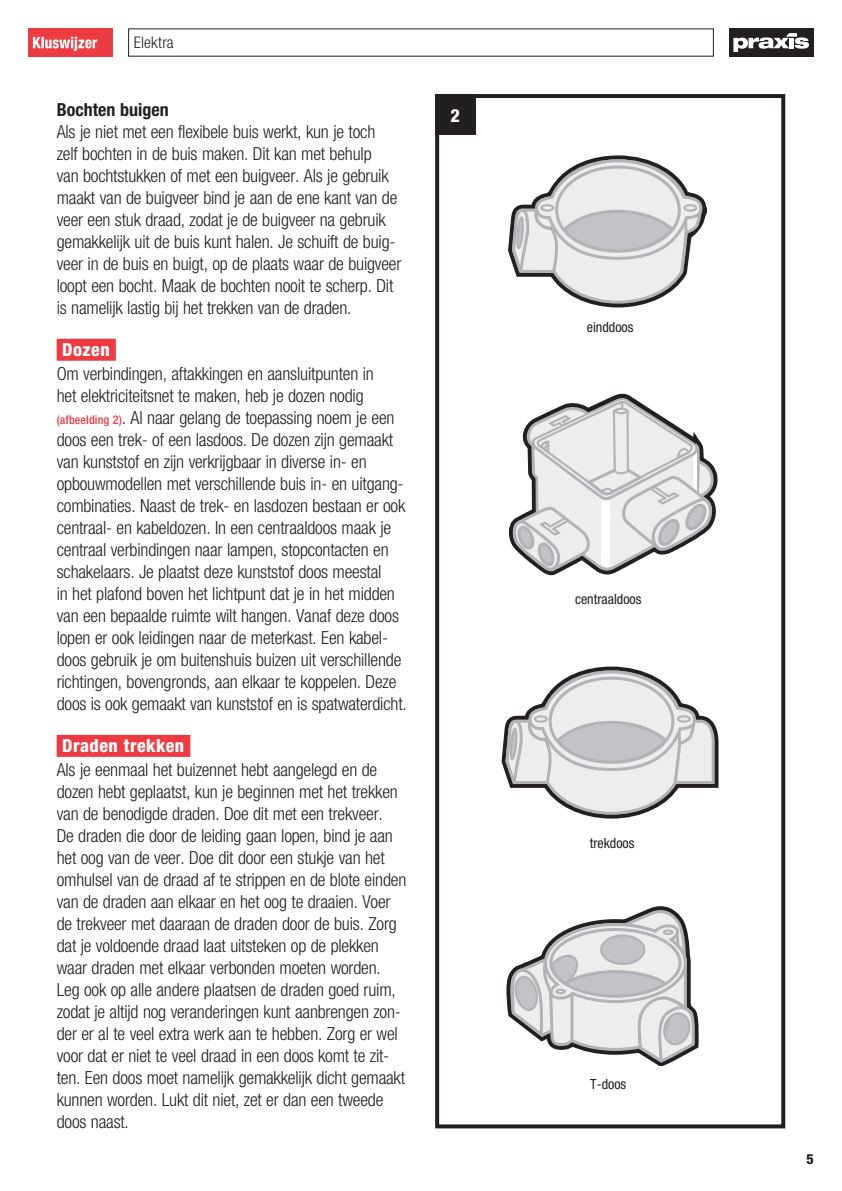
<style>
.page{position:relative;width:842px;height:1191px;background:#fff}
.page>*{position:absolute;margin:0;border:0;box-sizing:border-box;transform-origin:0 0}
.plat{font:300 condensed 18px/22px "Helvetica Neue LT";letter-spacing:-.01em;color:#231f20}
._00-tussenkop-01{font:800 condensed 18px "Helvetica Neue LT";letter-spacing:.025em;color:#fff}
.tussenkop{font:700 condensed 18px "Helvetica Neue LT";color:#231f20}
.Normaal{font:800 condensed 18px "Helvetica Neue LT";color:#fff}
.t1{font:300 condensed 16px "Helvetica Neue LT";letter-spacing:.01em;color:#231f20}
.bijschrift{font:condensed 14px "Helvetica Neue LT";color:#231f20}
.t2{font:800 condensed 14px "Helvetica Neue LT";color:#231f20}
.s1{font-weight:500;font-size:12px;color:#ee3a41}
</style>
<div class="page">
<div style="left:28px;top:28px;width:85px;height:29px;background:#ee3a41"></div>
<svg style="left:33px;top:37px;width:64px;height:14px"></svg>
<div style="left:729px;top:28px;width:85px;height:29px;background:#231f20"></div>
<svg style="left:733px;top:33px;width:76px;height:19px"></svg>
<div style="left:57px;top:339px;width:59px;height:22px;background:#ee3a41"></div>
<div style="left:57px;top:735px;width:133px;height:22px;background:#ee3a41"></div>
<svg style="left:503px;top:682px;width:213px;height:385px"></svg>
<svg style="left:508px;top:241px;width:156px;height:441px"></svg>
<svg style="left:509px;top:155px;width:207px;height:421px"></svg>
<div style="left:541px;top:205px;width:12px;height:5px;background:#ededee;border-radius:50%"></div>
<div style="left:540px;top:204px;width:14px;height:8px;border:2px solid #b2b3b7;border-radius:50%"></div>
<div style="left:684px;top:205px;width:12px;height:5px;background:#ededee;border-radius:50%"></div>
<div style="left:683px;top:204px;width:14px;height:8px;border:2px solid #b2b3b7;border-radius:50%"></div>
<div style="left:435px;top:94px;width:350px;height:1034px;border:4px solid #231f20"></div>
<div style="left:435px;top:94px;width:40px;height:40px;background:#231f20"></div>
<p class="t1" style="left:134px;top:33px;width:41px">Elektra</p>
<p class="tussenkop" style="left:57px;top:99px;width:114px">Bochten buigen</p>
<p class="plat" style="left:57px;top:121px;width:346px">Als je niet met een flexibele buis werkt, kun je toch<br>zelf bochten in de buis maken. Dit kan met behulp<br>van bochtstukken of met een buigveer. Als je gebruik maakt van de buigveer bind je aan de ene kant van de veer een stuk draad, zodat je de buigveer na gebruik gemakkelijk uit de buis kunt halen. Je schuift de buig&shy;veer in de buis en buigt, op de plaats waar de buigveer loopt een bocht. Maak de bochten nooit te scherp. Dit is namelijk lastig bij het trekken van de draden.</p>
<p class="_00-tussenkop-01" style="left:62px;top:338px;width:49px">Dozen</p>
<p class="plat" style="left:57px;top:363px;width:319px">Om verbindingen, aftakkingen en aansluitpunten in</p>
<p class="plat" style="left:57px;top:385px;width:352px">het elektriciteitsnet te maken, heb je dozen nodig <span class="s1">(afbeelding 2)</span>. Al naar gelang de toepassing noem je een doos een trek- of een lasdoos. De dozen zijn gemaakt van kunststof en zijn verkrijgbaar in diverse in- en opbouwmodellen met verschillende buis in- en uitgang&shy;combinaties. Naast de trek- en lasdozen bestaan er ook centraal- en kabeldozen. In een centraaldoos maak je centraal verbindingen naar lampen, stopcontacten en schakelaars. Je plaatst deze kunststof doos meestal<br>in het plafond boven het lichtpunt dat je in het midden van een bepaalde ruimte wilt hangen. Vanaf deze doos lopen er ook leidingen naar de meterkast. Een kabel&shy;doos gebruik je om buitenshuis buizen uit verschillende richtingen, bovengronds, aan elkaar te koppelen. Deze doos is ook gemaakt van kunststof en is spatwaterdicht.</p>
<p class="_00-tussenkop-01" style="left:62px;top:734px;width:124px">Draden trekken</p>
<p class="plat" style="left:57px;top:759px;width:351px">Als je eenmaal het buizennet hebt aangelegd en de dozen hebt geplaatst, kun je beginnen met het trekken van de benodigde draden. Doe dit met een trekveer.<br>De draden die door de leiding gaan lopen, bind je aan het oog van de veer. Doe dit door een stukje van het omhulsel van de draad af te strippen en de blote einden van de draden aan elkaar en het oog te draaien. Voer de trekveer met daaraan de draden door de buis. Zorg dat je voldoende draad laat uitsteken op de plekken waar draden met elkaar verbonden moeten worden.<br>Leg ook op alle andere plaatsen de draden goed ruim, zodat je altijd nog veranderingen kunt aanbrengen zon&shy;der er al te veel extra werk aan te hebben. Zorg er wel voor dat er niet te veel draad in een doos komt te zit&shy;ten. Een doos moet namelijk gemakkelijk dicht gemaakt kunnen worden. Lukt dit niet, zet er dan een tweede doos naast.</p>
<p class="Normaal" style="left:450px;top:104px;width:11px">2</p>
<p class="bijschrift" style="left:587px;top:319px;width:48px">einddoos</p>
<p class="bijschrift" style="left:575px;top:590px;width:68px">centraaldoos</p>
<p class="bijschrift" style="left:590px;top:835px;width:46px">trekdoos</p>
<p class="bijschrift" style="left:590px;top:1076px;width:38px">T-doos</p>
<p class="t2" style="left:806px;top:1150px;width:9px">5</p>
</div>
